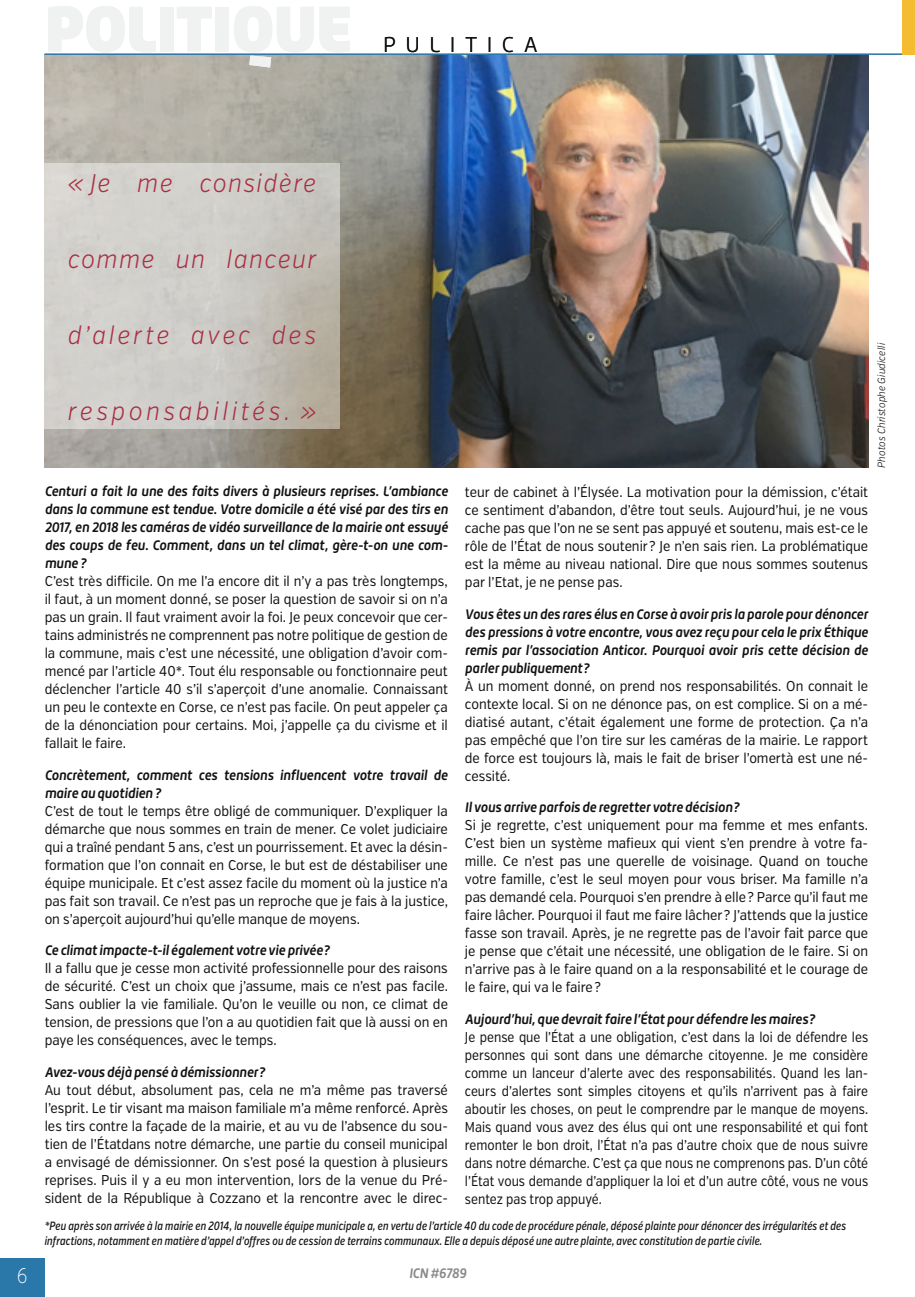
<style>
.page{position:relative;width:915px;height:1297px;background:#fff}
.page>*{position:absolute;margin:0;border:0;box-sizing:border-box;transform-origin:0 0}
.t1{font:italic 300 25.5px "Verb";letter-spacing:.075em;color:#aa2e42;scale:.9 1}
.t2{font:italic 300 25.5px "Verb";letter-spacing:.16em;color:#aa2e42;scale:.9 1}
.t3{font:italic 300 25.5px "Verb";letter-spacing:.135em;color:#aa2e42;scale:.9 1}
.t4{font:300 21px "Roihu";letter-spacing:.495em;color:#121212;scale:.95 1}
.t5{font:200 21px "Verb Cond";color:#fff;scale:.9 1}
.t6{font:14.25px/18px "Verb Cond";color:#121212;text-align:justify;scale:.95 1}
.t7{font:14.25px/18px "Verb Cond";color:#121212;text-align:justify;scale:.9 1}
.t8{font:italic 700 13.5px/18px "Roihu";letter-spacing:-.005em;color:#121212;text-align:justify;scale:.9 1}
.t9{font:italic 700 13.5px "Roihu";letter-spacing:-.02em;color:#888a89;scale:.9 1}
.t10{font:italic 500 12px/15px "Verb Ex Cond";letter-spacing:.01em;color:#121212;scale:.9 1}
.t11{font:italic 300 10.5px "Verb Cond";letter-spacing:.01em;color:#121212;scale:.95 1}
</style>
<div class="page">
<img style="left:45px;top:55px;width:822px;height:413px">
<svg style="left:44px;top:163px;width:295px;height:266px;background:#cbc9c3"></svg>
<div style="left:0;top:1258px;width:45px;height:39px;background:#2a78aa"></div>
<hr style="left:45px;top:54px;width:869px;height:1px;background:#2a78aa">
<div style="left:901px;top:0;width:13px;height:55px;background:#f4bc31"></div>
<h2 class="t4" style="left:383px;top:33px;width:163px">PULITICA</h2>
<h1 class="t1" style="left:68px;top:168px;width:277px">« Je me considère</h1>
<h1 class="t1" style="left:68px;top:244px;width:277px">comme un lanceur</h1>
<h2 class="t5" style="left:17px;top:1263px;width:13px">6</h2>
<h1 class="t3" style="left:68px;top:320px;width:277px">d’alerte avec des</h1>
<h1 class="t2" style="left:68px;top:395px;width:277px">responsabilités. »</h1>
<p class="t6" style="left:465px;top:484px;width:426px">teur de cabinet à l’Élysée. La motivation pour la démission, c’était ce sentiment d’abandon, d’être tout seuls. Aujourd’hui, je ne vous cache pas que l’on ne se sent pas appuyé et soutenu, mais est-ce le rôle de l’État de nous soutenir? Je n’en sais rien. La problématique est la même au niveau national. Dire que nous sommes soutenus par l’Etat, je ne pense pas.</p>
<p class="t8" style="left:465px;top:605px;width:449px">Vous êtes un des rares élus en Corse à avoir pris la parole pour dénoncer des pressions à votre encontre, vous avez reçu pour cela le prix Éthique remis par l’association Anticor. Pourquoi avoir pris cette décision de parler publiquement ?</p>
<p class="t6" style="left:465px;top:677px;width:426px">À un moment donné, on prend nos responsabilités. On connait le contexte local. Si on ne dénonce pas, on est complice. Si on a mé&shy;diatisé autant, c’était également une forme de protection. Ça n’a pas empêché que l’on tire sur les caméras de la mairie. Le rapport de force est toujours là, mais le fait de briser l’omertà est une né&shy;cessité.</p>
<p class="t8" style="left:465px;top:799px;width:306px">Il vous arrive parfois de regretter votre décision ?</p>
<p class="t6" style="left:465px;top:817px;width:426px">Si je regrette, c’est uniquement pour ma femme et mes enfants.<br>C’est bien un système mafieux qui vient s’en prendre à votre fa&shy;mille. Ce n’est pas une querelle de voisinage. Quand on touche votre famille, c’est le seul moyen pour vous briser. Ma famille n’a pas demandé cela. Pourquoi s’en prendre à elle? Parce qu’il faut me faire lâcher. Pourquoi il faut me faire lâcher? J’attends que la justice fasse son travail. Après, je ne regrette pas de l’avoir fait parce que je pense que c’était une nécessité, une obligation de le faire. Si on n’arrive pas à le faire quand on a la responsabilité et le courage de le faire, qui va le faire?</p>
<p class="t8" style="left:465px;top:1010px;width:390px">Aujourd’hui, que devrait faire l’État pour défendre les maires ?</p>
<p class="t7" style="left:465px;top:1028px;width:449px">Je pense que l’État a une obligation, c’est dans la loi de défendre les personnes qui sont dans une démarche citoyenne. Je me considère comme un lanceur d’alerte avec des responsabilités. Quand les lan&shy;ceurs d’alertes sont simples citoyens et qu’ils n’arrivent pas à faire aboutir les choses, on peut le comprendre par le manque de moyens.<br>Mais quand vous avez des élus qui ont une responsabilité et qui font remonter le bon droit, l’État n’a pas d’autre choix que de nous suivre dans notre démarche. C’est ça que nous ne comprenons pas. D’un côté l’État vous demande d’appliquer la loi et d’un autre côté, vous ne vous sentez pas trop appuyé.</p>
<p class="t10" style="left:45px;top:1218px;width:891px">*Peu après son arrivée à la mairie en 2014, la nouvelle équipe municipale a, en vertu de l’article 40 du code de procédure pénale, déposé plainte pour dénoncer des irrégularités et des infractions, notamment en matière d’appel d’offres ou de cession de terrains communaux. Elle a depuis déposé une autre plainte, avec constitution de partie civile.</p>
<p class="t8" style="left:45px;top:483px;width:449px">Centuri a fait la une des faits divers à plusieurs reprises. L’ambiance dans la commune est tendue. Votre domicile a été visé par des tirs en 2017, en 2018 les caméras de vidéo surveillance de la mairie ont essuyé des coups de feu. Comment, dans un tel climat, gère-t-on une com&shy;mune ?</p>
<p class="t6" style="left:45px;top:573px;width:426px">C’est très difficile. On me l’a encore dit il n’y a pas très longtemps, il faut, à un moment donné, se poser la question de savoir si on n’a pas un grain. Il faut vraiment avoir la foi. Je peux concevoir que cer&shy;tains administrés ne comprennent pas notre politique de gestion de la commune, mais c’est une nécessité, une obligation d’avoir com&shy;mencé par l’article 40*. Tout élu responsable ou fonctionnaire peut déclencher l’article 40 s’il s’aperçoit d’une anomalie. Connaissant un peu le contexte en Corse, ce n’est pas facile. On peut appeler ça de la dénonciation pour certains. Moi, j’appelle ça du civisme et il fallait le faire.</p>
<p class="t8" style="left:45px;top:766px;width:449px">Concrètement, comment ces tensions influencent votre travail de maire au quotidien ?</p>
<p class="t6" style="left:45px;top:802px;width:426px">C’est de tout le temps être obligé de communiquer. D’expliquer la démarche que nous sommes en train de mener. Ce volet judiciaire qui a traîné pendant 5 ans, c’est un pourrissement. Et avec la désin&shy;formation que l’on connait en Corse, le but est de déstabiliser une équipe municipale. Et c’est assez facile du moment où la justice n’a pas fait son travail. Ce n’est pas un reproche que je fais à la justice, on s’aperçoit aujourd’hui qu’elle manque de moyens.</p>
<p class="t8" style="left:45px;top:942px;width:318px">Ce climat impacte-t-il également votre vie privée ?</p>
<p class="t6" style="left:45px;top:960px;width:426px">Il a fallu que je cesse mon activité professionnelle pour des raisons de sécurité. C’est un choix que j’assume, mais ce n’est pas facile.<br>Sans oublier la vie familiale. Qu’on le veuille ou non, ce climat de tension, de pressions que l’on a au quotidien fait que là aussi on en paye les conséquences, avec le temps.</p>
<p class="t8" style="left:45px;top:1063px;width:246px">Avez-vous déjà pensé à démissionner ?</p>
<p class="t6" style="left:45px;top:1081px;width:426px">Au tout début, absolument pas, cela ne m’a même pas traversé l’esprit. Le tir visant ma maison familiale m’a même renforcé. Après les tirs contre la façade de la mairie, et au vu de l’absence du sou&shy;tien de l’Étatdans notre démarche, une partie du conseil municipal a envisagé de démissionner. On s’est posé la question à plusieurs reprises. Puis il y a eu mon intervention, lors de la venue du Pré&shy;sident de la République à Cozzano et la rencontre avec le direc-</p>
<p class="t9" style="left:409px;top:1265px;width:65px">ICN #6789</p>
<p class="t11" style="left:874px;top:468px;width:133px;rotate:-90deg">Photos Christophe Giudicelli</p>
</div>
